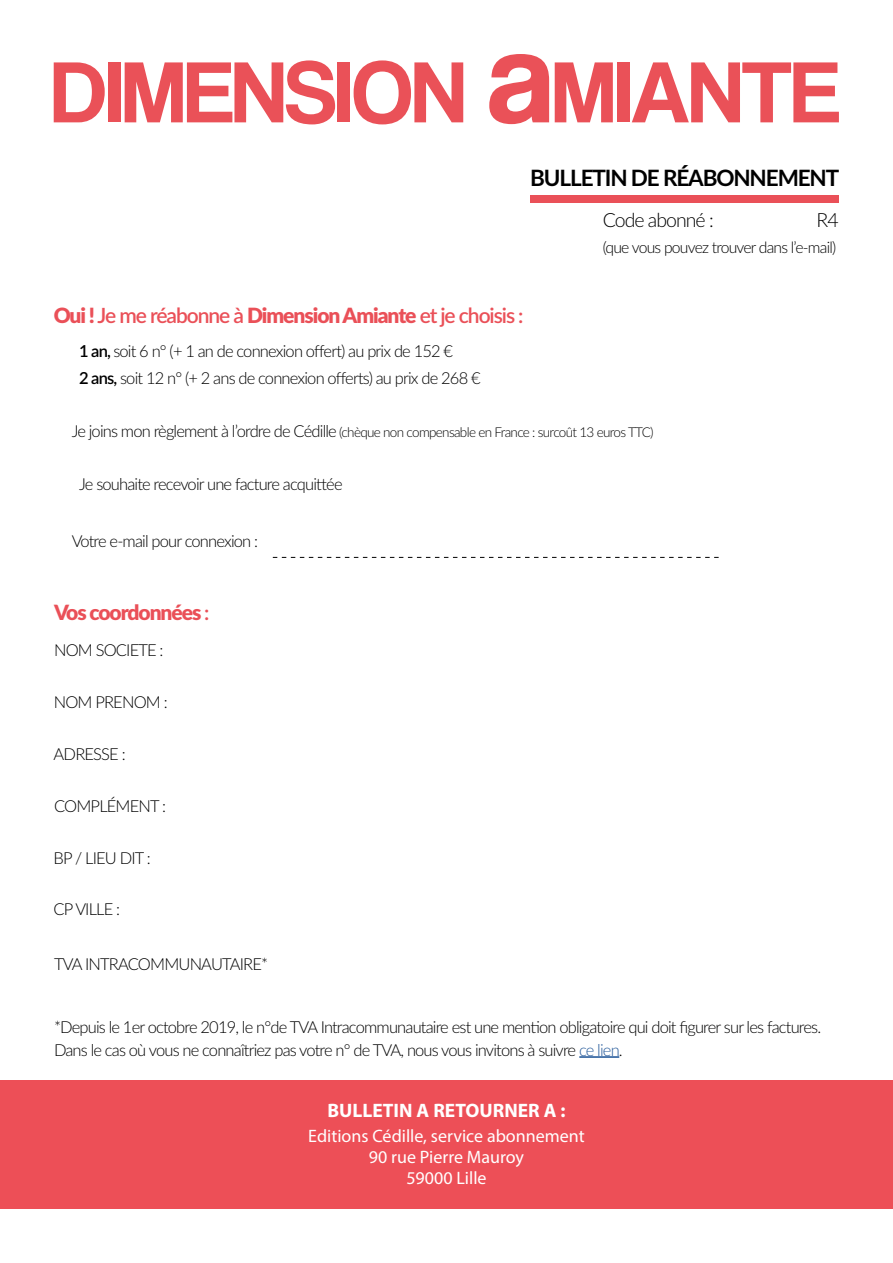
<style>
.page{position:relative;width:893px;height:1263px;background:#fff}
.page>*{position:absolute;margin:0;border:0;box-sizing:border-box;transform-origin:0 0}
.t1{font:700 22.5px "Lato";letter-spacing:-.05em;color:#000}
.t2{font:600 21px "Lato";letter-spacing:-.05em;color:#ea5058}
.t3{font:900 21px "Lato";letter-spacing:-.05em;color:#ea5058}
.t4{font:700 19.5px "Myriad Pro";color:#fff}
.t5{font:300 19.5px "Lato";letter-spacing:-.05em;color:#000}
.t6{font:18px/21px "Myriad Pro";color:#fff;text-align:center}
.t7{font:300 16.5px/26.5px "Lato";letter-spacing:-.05em;color:#000}
.t8{font:300 15.75px "Lato";letter-spacing:-.05em;color:#000}
.t9{font:300 13.5px "Lato";letter-spacing:-.05em;color:#000}
.s1{font-weight:900}
.s2{font-weight:600}
.s3{font-size:16.5px}
.s4{color:#275b9b}
</style>
<div class="page">
<div style="left:0;top:1080px;width:893px;height:129px;background:#ed4f57"></div>
<svg style="left:54px;top:62px;width:51px;height:60px"></svg>
<div style="left:108px;top:62px;width:13px;height:60px;background:#ea5158"></div>
<svg style="left:125px;top:60px;width:210px;height:64px"></svg>
<div style="left:338px;top:62px;width:12px;height:60px;background:#ea5158"></div>
<svg style="left:354px;top:60px;width:109px;height:64px"></svg>
<svg style="left:489px;top:54px;width:60px;height:70px"></svg>
<svg style="left:555px;top:62px;width:58px;height:60px"></svg>
<div style="left:617px;top:62px;width:12px;height:60px;background:#ea5158"></div>
<svg style="left:632px;top:62px;width:207px;height:60px"></svg>
<svg style="left:273px;top:557px;width:446px;height:1px"></svg>
<div style="left:530px;top:195px;width:309px;height:8px;background:#ea5058"></div>
<hr style="left:579px;top:1056px;width:40px;height:2px;background:#275b9b">
<h1 class="t1" style="left:530px;top:162px;width:310px">BULLETIN DE RÉABONNEMENT</h1>
<p class="t5" style="left:603px;top:206px;width:113px">Code abonné :</p>
<p class="t5" style="left:817px;top:206px;width:24px">R4</p>
<p class="t8" style="left:603px;top:236px;width:235px">(que vous pouvez trouver dans l’e-mail)</p>
<p class="t2" style="left:54px;top:300px;width:471px"><span class="s1">Oui !</span> Je me réabonne à <span class="s1">Dimension Amiante</span> et je choisis :</p>
<p class="t7" style="left:79px;top:337px;width:403px"><span class="s2">1 an,</span> soit 6 n° (+ 1 an de connexion offert) au prix de 152 €<br><span class="s2">2 ans,</span> soit 12 n° (+ 2 ans de connexion offerts) au prix de 268 €</p>
<p class="t9" style="left:72px;top:422px;width:583px"><span class="s3">Je joins mon règlement à l’ordre de Cédille</span> (chèque non compensable en France : surcoût 13 euros TTC)</p>
<p class="t7" style="left:79px;top:470px;width:265px">Je souhaite recevoir une facture acquittée</p>
<p class="t7" style="left:72px;top:527px;width:188px">Votre e-mail pour connexion :</p>
<p class="t3" style="left:54px;top:596px;width:157px">Vos coordonnées <span class="s2">:</span></p>
<p class="t7" style="left:54px;top:637px;width:111px">NOM SOCIETE :</p>
<p class="t7" style="left:54px;top:688px;width:115px">NOM PRENOM :</p>
<p class="t7" style="left:54px;top:740px;width:73px">ADRESSE :</p>
<p class="t7" style="left:54px;top:792px;width:113px">COMPLÉMENT :</p>
<p class="t7" style="left:54px;top:844px;width:99px">BP / LIEU DIT :</p>
<p class="t7" style="left:54px;top:895px;width:68px">CP VILLE :</p>
<p class="t7" style="left:54px;top:950px;width:216px">TVA INTRACOMMUNAUTAIRE*</p>
<p class="t7" style="left:54px;top:1014px;width:769px;line-height:23.5px">*Depuis le 1er octobre 2019, le n°de TVA Intracommunautaire est une mention obligatoire qui doit figurer sur les factures.<br>Dans le cas où vous ne connaîtriez pas votre n° de TVA, nous vous invitons à suivre <span class="s4">ce lien</span>.</p>
<p class="t4" style="left:327px;top:1097px;width:240px">BULLETIN A RETOURNER A :</p>
<p class="t6" style="left:308px;top:1125px;width:278px">Editions Cédille, service abonnement<br>90 rue Pierre Mauroy<br>59000 Lille</p>
</div>
